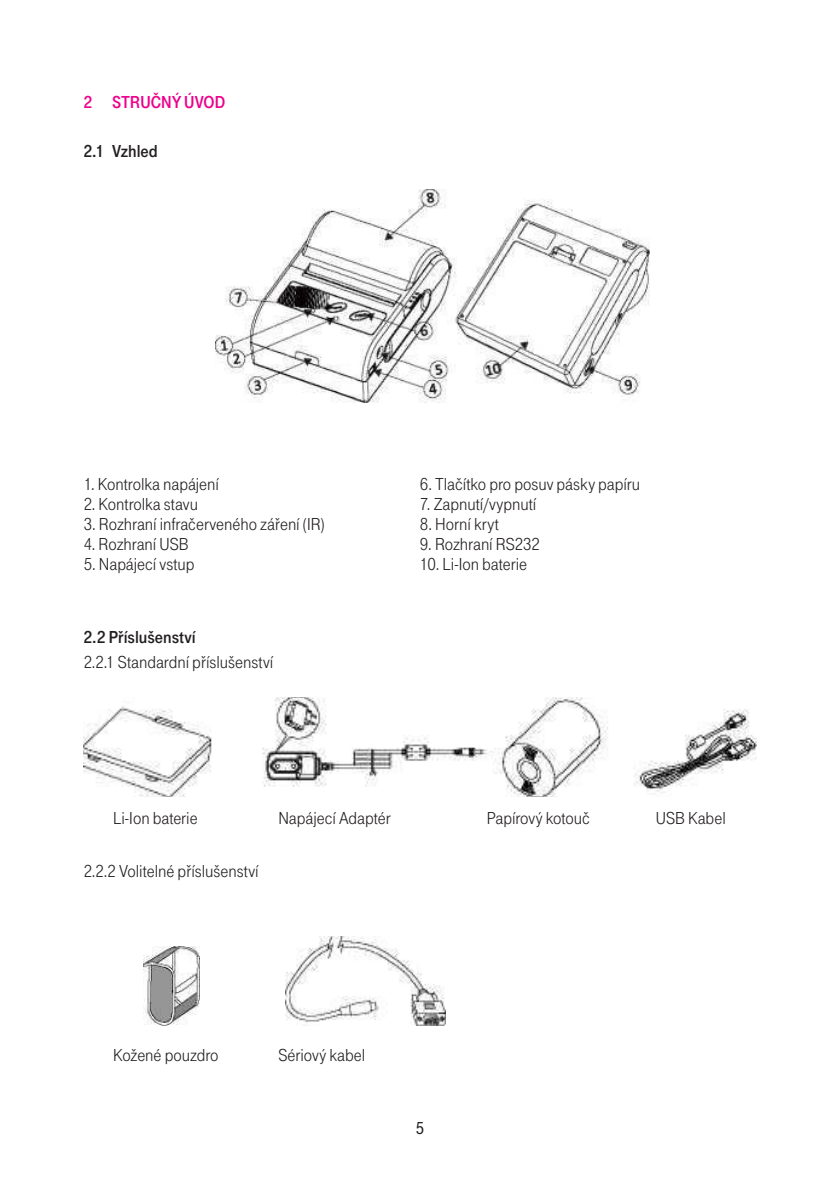
<style>
.page{position:relative;width:840px;height:1191px;background:#fff}
.page>*{position:absolute;margin:0;border:0;box-sizing:border-box;transform-origin:0 0}
.t1{font:18px "Tele Grotesk EE";color:#231f20}
.t2{font:18px "Tele Grotesk EE Bold";color:#231f20}
.t3{font:18px "Tele Grotesk EE Bold";letter-spacing:.005em;color:#ed028c}
.t4{font:700 18px "Tele Grotesk EE Semi";color:#231f20}
</style>
<div class="page">
<img style="left:216px;top:190px;width:433px;height:213px">
<img style="left:84px;top:697px;width:671px;height:99px">
<img style="left:143px;top:946px;width:56px;height:79px">
<img style="left:285px;top:936px;width:160px;height:89px">
<p class="t3" style="left:84px;top:92px;width:143px">2 STRUČNÝ ÚVOD</p>
<p class="t2" style="left:84px;top:141px;width:76px">2.1 Vzhled</p>
<p class="t1" style="left:84px;top:474px;width:137px">1. Kontrolka napájení</p>
<p class="t1" style="left:84px;top:494px;width:116px">2. Kontrolka stavu</p>
<p class="t1" style="left:84px;top:514px;width:242px">3. Rozhraní infračerveného záření (IR)</p>
<p class="t1" style="left:84px;top:534px;width:106px">4. Rozhraní USB</p>
<p class="t1" style="left:84px;top:554px;width:112px">5. Napájecí vstup</p>
<p class="t2" style="left:84px;top:627px;width:113px">2.2 Příslušenství</p>
<p class="t1" style="left:84px;top:652px;width:191px">2.2.1 Standardní příslušenství</p>
<p class="t1" style="left:420px;top:474px;width:221px">6. Tlačítko pro posuv pásky papíru</p>
<p class="t1" style="left:420px;top:494px;width:118px">7. Zapnutí/vypnutí</p>
<p class="t1" style="left:420px;top:514px;width:80px">8. Horní kryt</p>
<p class="t1" style="left:420px;top:534px;width:121px">9. Rozhraní RS232</p>
<p class="t1" style="left:420px;top:554px;width:109px">10. Li-Ion baterie</p>
<p class="t1" style="left:113px;top:807px;width:86px">Li-Ion baterie</p>
<p class="t1" style="left:278px;top:807px;width:114px">Napájecí Adaptér</p>
<p class="t1" style="left:486px;top:807px;width:105px">Papírový kotouč</p>
<p class="t1" style="left:655px;top:807px;width:71px">USB Kabel</p>
<p class="t1" style="left:84px;top:861px;width:176px">2.2.2 Volitelné příslušenství</p>
<p class="t1" style="left:113px;top:1044px;width:107px">Kožené pouzdro</p>
<p class="t1" style="left:278px;top:1044px;width:88px">Sériový kabel</p>
<p class="t4" style="left:415px;top:1118px;width:10px">5</p>
</div>
